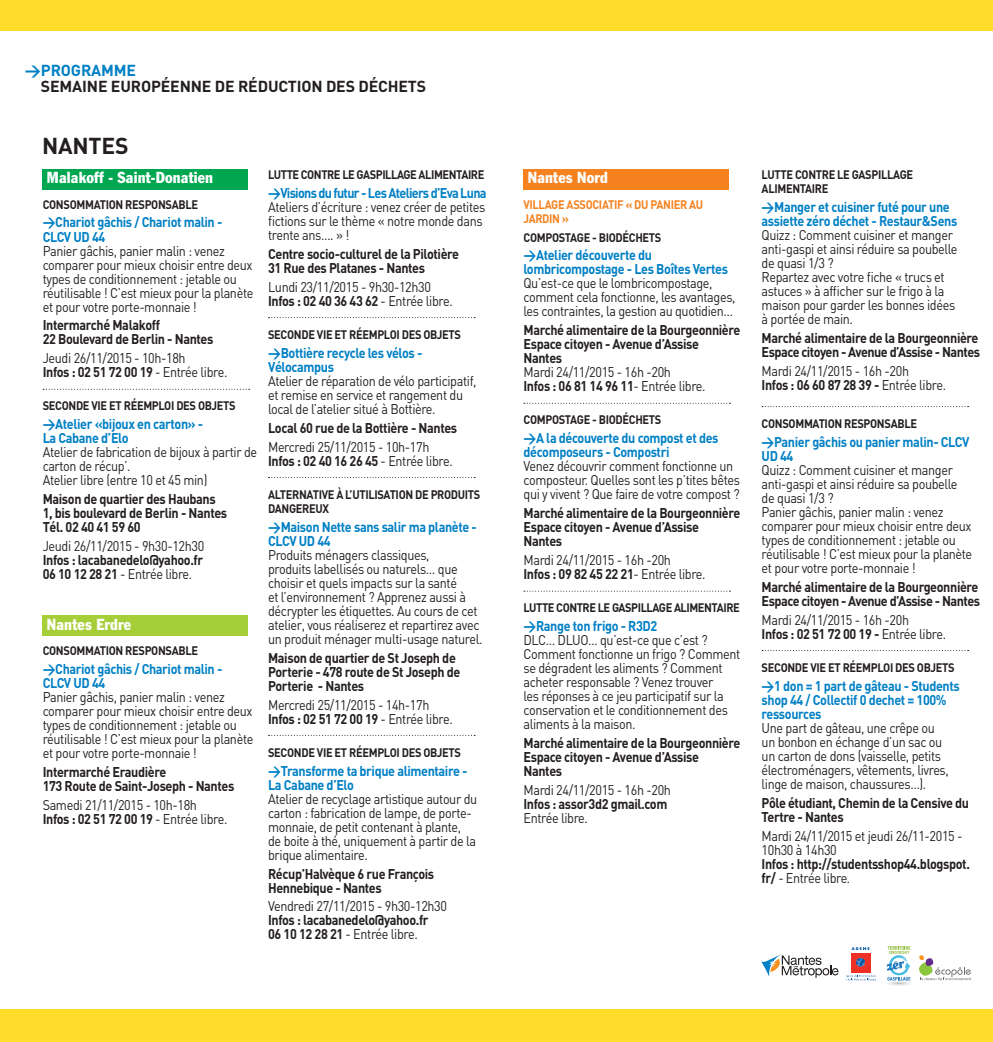
<style>
.page{position:relative;width:993px;height:1042px;background:#fff}
.page>*{position:absolute;margin:0;border:0;box-sizing:border-box;transform-origin:0 0}
.t1{font:700 22.75px "DIN";letter-spacing:-.01em;color:#231e20}
.t2{font:700 15.75px/15.8px "DIN";letter-spacing:-.01em;color:#231e20}
.t3{font:condensed 15.75px "Franklin Gothic";letter-spacing:.01em;color:#fff}
.t4{font:14px/14px "DIN";letter-spacing:-.03em;color:#231e20;scale:.9 1}
.t5{font:700 14px/14px "DIN";letter-spacing:-.03em;color:#231e20;scale:.9 1}
.t6{font:700 12.25px/14px "DIN";letter-spacing:-.03em;color:#231e20;scale:.9 1}
.t7{font:700 12.25px/14px "DIN";letter-spacing:-.03em;color:#f5821f;scale:.9 1}
.s1{color:#0080c5}
.s2{font-weight:700;color:#0080c5}
.s3{font-weight:700}
.s4{font-weight:400}
</style>
<div class="page">
<div style="left:0;top:0;width:992px;height:1042px;background:#ffdd2a"></div>
<div style="left:0;top:31px;width:992px;height:977px;background:#fff"></div>
<div style="left:850px;top:953px;width:19px;height:19px;background:#ee3124"></div>
<svg style="left:856px;top:958px;width:8px;height:9px"></svg>
<svg style="left:851px;top:947px;width:18px;height:3px"></svg>
<svg style="left:846px;top:975px;width:29px;height:6px"></svg>
<svg style="left:886px;top:946px;width:84px;height:39px"></svg>
<svg style="left:761px;top:954px;width:77px;height:24px"></svg>
<div style="left:43px;top:169px;width:205px;height:21px;background:#00a650"></div>
<svg style="left:43px;top:389px;width:207px;height:1px"></svg>
<div style="left:43px;top:615px;width:205px;height:21px;background:#a6ce38"></div>
<svg style="left:268px;top:317px;width:207px;height:1px"></svg>
<svg style="left:268px;top:477px;width:207px;height:1px"></svg>
<svg style="left:268px;top:735px;width:207px;height:1px"></svg>
<div style="left:523px;top:169px;width:205px;height:21px;background:#f5821f"></div>
<svg style="left:524px;top:403px;width:206px;height:1px"></svg>
<svg style="left:524px;top:591px;width:206px;height:1px"></svg>
<svg style="left:761px;top:406px;width:207px;height:1px"></svg>
<svg style="left:761px;top:650px;width:207px;height:1px"></svg>
<p class="t2" style="left:41px;top:62px;width:386px;text-indent:-16px"><span class="s1">&gt;PROGRAMME<br></span>SEMAINE EUROPÉENNE DE RÉDUCTION DES DÉCHETS</p>
<p class="t1" style="left:42px;top:131px;width:88px">NANTES</p>
<p class="t3" style="left:47px;top:168px;width:168px">Malakoff - Saint-Donatien</p>
<p class="t6" style="left:43px;top:197px;width:174px">CONSOMMATION RESPONSABLE</p>
<p class="t4" style="left:43px;top:215px;width:235px"><span class="s2">&gt;Chariot gâchis / Chariot malin -<br>CLCV UD 44<br></span>Panier gâchis, panier malin : venez comparer pour mieux choisir entre deux types de conditionnement : jetable ou réutilisable ! C’est mieux pour la planète et pour votre porte-monnaie !</p>
<p class="t5" style="left:43px;top:318px;width:191px">Intermarché Malakoff<br>22 Boulevard de Berlin - Nantes</p>
<p class="t4" style="left:43px;top:351px;width:207px">Jeudi 26/11/2015 - 10h-18h<br><span class="s3">Infos : 02 51 72 00 19</span> - Entrée libre.</p>
<p class="t6" style="left:43px;top:398px;width:216px">SECONDE VIE ET RÉEMPLOI DES OBJETS</p>
<p class="t4" style="left:43px;top:417px;width:240px"><span class="s2">&gt;Atelier «bijoux en carton» -<br>La Cabane d’Elo<br></span>Atelier de fabrication de bijoux à partir de carton de récup’.<br>Atelier libre (entre 10 et 45 min)</p>
<p class="t5" style="left:43px;top:492px;width:206px">Maison de quartier des Haubans<br>1, bis boulevard de Berlin - Nantes<br>Tél. 02 40 41 59 60</p>
<p class="t4" style="left:43px;top:539px;width:181px;text-align:justify">Jeudi 26/11/2015 - 9h30-12h30<br><span class="s3">Infos : lacabanedelo@yahoo.fr 06 10 12 28 21</span> - Entrée libre.</p>
<p class="t3" style="left:47px;top:615px;width:86px">Nantes Erdre</p>
<p class="t6" style="left:43px;top:643px;width:174px">CONSOMMATION RESPONSABLE</p>
<p class="t4" style="left:43px;top:662px;width:235px"><span class="s2">&gt;Chariot gâchis / Chariot malin -<br>CLCV UD 44<br></span>Panier gâchis, panier malin : venez comparer pour mieux choisir entre deux types de conditionnement : jetable ou réutilisable ! C’est mieux pour la planète et pour votre porte-monnaie !</p>
<p class="t5" style="left:43px;top:764px;width:214px">Intermarché Eraudière<br>173 Route de Saint-Joseph - Nantes</p>
<p class="t4" style="left:43px;top:798px;width:207px">Samedi 21/11/2015 - 10h-18h<br><span class="s3">Infos : 02 51 72 00 19</span> - Entrée libre.</p>
<p class="t6" style="left:268px;top:167px;width:242px">LUTTE CONTRE LE GASPILLAGE ALIMENTAIRE</p>
<p class="t4" style="left:268px;top:185px;width:244px"><span class="s2">&gt;Visions du futur - Les Ateliers d’Eva Luna </span>Ateliers d’écriture : venez créer de petites fictions sur le thème « notre monde dans trente ans…. » !</p>
<p class="t5" style="left:268px;top:246px;width:214px">Centre socio-culturel de la Pilotière<br>31 Rue des Platanes - Nantes</p>
<p class="t4" style="left:268px;top:279px;width:207px">Lundi 23/11/2015 - 9h30-12h30<br><span class="s3">Infos : 02 40 36 43 62</span> - Entrée libre.</p>
<p class="t6" style="left:268px;top:327px;width:216px">SECONDE VIE ET RÉEMPLOI DES OBJETS</p>
<p class="t4" style="left:268px;top:345px;width:233px"><span class="s2">&gt;Bottière recycle les vélos -<br>Vélocampus<br></span>Atelier de réparation de vélo participatif, et remise en service et rangement du local de l’atelier situé à Bottière.</p>
<p class="t5" style="left:268px;top:420px;width:211px">Local 60 rue de la Bottière - Nantes</p>
<p class="t4" style="left:268px;top:439px;width:207px">Mercredi 25/11/2015 - 10h-17h<br><span class="s3">Infos : 02 40 16 26 45</span> - Entrée libre.</p>
<p class="t6" style="left:268px;top:487px;width:237px">ALTERNATIVE À L’UTILISATION DE PRODUITS<br>DANGEREUX</p>
<p class="t4" style="left:268px;top:519px;width:239px"><span class="s2">&gt;Maison Nette sans salir ma planète - CLCV UD 44<br></span>Produits ménagers classiques,<br>produits labellisés ou naturels… que choisir et quels impacts sur la santé<br>et l’environnement ? Apprenez aussi à décrypter les étiquettes. Au cours de cet atelier, vous réaliserez et repartirez avec un produit ménager multi-usage naturel.</p>
<p class="t5" style="left:268px;top:650px;width:215px">Maison de quartier de St Joseph de<br>Porterie - 478 route de St Joseph de<br>Porterie - Nantes</p>
<p class="t4" style="left:268px;top:697px;width:207px">Mercredi 25/11/2015 - 14h-17h<br><span class="s3">Infos : 02 51 72 00 19</span> - Entrée libre.</p>
<p class="t6" style="left:268px;top:744px;width:216px">SECONDE VIE ET RÉEMPLOI DES OBJETS</p>
<p class="t4" style="left:268px;top:763px;width:234px"><span class="s2">&gt;Transforme ta brique alimentaire - La Cabane d’Elo<br></span>Atelier de recyclage artistique autour du carton : fabrication de lampe, de porte&shy;monnaie, de petit contenant à plante, de boite à thé, uniquement à partir de la brique alimentaire.</p>
<p class="t5" style="left:268px;top:866px;width:186px">Récup’Halvèque 6 rue François<br>Hennebique - Nantes</p>
<p class="t4" style="left:268px;top:899px;width:200px">Vendredi 27/11/2015 - 9h30-12h30<br><span class="s3">Infos : lacabanedelo@yahoo.fr<br>06 10 12 28 21</span> - Entrée libre.</p>
<p class="t3" style="left:527px;top:168px;width:82px">Nantes Nord</p>
<p class="t7" style="left:523px;top:197px;width:201px">VILLAGE ASSOCIATIF « DU PANIER AU<br>JARDIN »</p>
<p class="t6" style="left:523px;top:229px;width:155px">COMPOSTAGE - BIODÉCHETS</p>
<p class="t4" style="left:523px;top:248px;width:237px"><span class="s2">&gt;Atelier découverte du lombricompostage - Les Boîtes Vertes </span>Qu’est-ce que le lombricompostage, comment cela fonctionne, les avantages, les contraintes, la gestion au quotidien…</p>
<p class="t5" style="left:523px;top:323px;width:242px">Marché alimentaire de la Bourgeonnière<br>Espace citoyen - Avenue d’Assise<br>Nantes<br><span class="s4">Mardi 24/11/2015 - 16h -20h<br></span>Infos : 06 81 14 96 11<span class="s4">- Entrée libre.</span></p>
<p class="t6" style="left:523px;top:412px;width:155px">COMPOSTAGE - BIODÉCHETS</p>
<p class="t4" style="left:523px;top:431px;width:242px"><span class="s2">&gt;A la découverte du compost et des décomposeurs - Compostri<br></span>Venez découvrir comment fonctionne un composteur. Quelles sont les p’tites bêtes qui y vivent ? Que faire de votre compost ?</p>
<p class="t5" style="left:523px;top:506px;width:242px">Marché alimentaire de la Bourgeonnière<br>Espace citoyen - Avenue d’Assise<br>Nantes</p>
<p class="t4" style="left:523px;top:553px;width:204px">Mardi 24/11/2015 - 16h -20h<br><span class="s3">Infos : 09 82 45 22 21</span>- Entrée libre.</p>
<p class="t6" style="left:523px;top:600px;width:242px">LUTTE CONTRE LE GASPILLAGE ALIMENTAIRE</p>
<p class="t4" style="left:523px;top:619px;width:242px"><span class="s2">&gt;Range ton frigo - R3D2<br></span>DLC… DLUO… qu’est-ce que c’est ?<br>Comment fonctionne un frigo ? Comment se dégradent les aliments ? Comment acheter responsable ? Venez trouver<br>les réponses à ce jeu participatif sur la conservation et le conditionnement des aliments à la maison.</p>
<p class="t5" style="left:523px;top:735px;width:242px">Marché alimentaire de la Bourgeonnière<br>Espace citoyen - Avenue d’Assise<br>Nantes</p>
<p class="t4" style="left:523px;top:783px;width:165px">Mardi 24/11/2015 - 16h -20h<br><span class="s3">Infos : assor3d2 gmail.com<br></span>Entrée libre.</p>
<p class="t6" style="left:761px;top:167px;width:170px">LUTTE CONTRE LE GASPILLAGE<br>ALIMENTAIRE</p>
<p class="t4" style="left:761px;top:199px;width:219px"><span class="s2">&gt;Manger et cuisiner futé pour une assiette zéro déchet - Restaur&amp;Sens<br></span>Quizz : Comment cuisiner et manger anti-gaspi et ainsi réduire sa poubelle de quasi 1/3 ?<br>Repartez avec votre fiche « trucs et astuces » à afficher sur le frigo à la maison pour garder les bonnes idées à portée de main.</p>
<p class="t5" style="left:761px;top:330px;width:244px">Marché alimentaire de la Bourgeonnière<br>Espace citoyen - Avenue d’Assise - Nantes</p>
<p class="t4" style="left:761px;top:363px;width:206px">Mardi 24/11/2015 - 16h -20h<br><span class="s3">Infos : 06 60 87 28 39 -</span> Entrée libre.</p>
<p class="t6" style="left:761px;top:416px;width:174px">CONSOMMATION RESPONSABLE</p>
<p class="t4" style="left:761px;top:434px;width:235px"><span class="s2">&gt;Panier gâchis ou panier malin- CLCV<br>UD 44<br></span>Quizz : Comment cuisiner et manger anti-gaspi et ainsi réduire sa poubelle de quasi 1/3 ?<br>Panier gâchis, panier malin : venez comparer pour mieux choisir entre deux types de conditionnement : jetable ou réutilisable ! C’est mieux pour la planète et pour votre porte-monnaie !</p>
<p class="t5" style="left:761px;top:579px;width:244px">Marché alimentaire de la Bourgeonnière<br>Espace citoyen - Avenue d’Assise - Nantes</p>
<p class="t4" style="left:761px;top:612px;width:206px">Mardi 24/11/2015 - 16h -20h<br><span class="s3">Infos : 02 51 72 00 19 -</span> Entrée libre.</p>
<p class="t6" style="left:761px;top:660px;width:216px">SECONDE VIE ET RÉEMPLOI DES OBJETS</p>
<p class="t4" style="left:761px;top:678px;width:222px"><span class="s2">&gt;1 don = 1 part de gâteau - Students shop 44 / Collectif 0 dechet = 100% ressources<br></span>Une part de gâteau, une crêpe ou<br>un bonbon en échange d’un sac ou<br>un carton de dons (vaisselle, petits électroménagers, vêtements, livres, linge de maison, chaussures…).</p>
<p class="t5" style="left:761px;top:795px;width:232px">Pôle étudiant, Chemin de la Censive du<br>Tertre - Nantes</p>
<p class="t4" style="left:761px;top:828px;width:233px">Mardi 24/11/2015 et jeudi 26/11-2015 -<br>10h30 à 14h30<br><span class="s3">Infos : http://studentsshop44.blogspot. fr/</span> - Entrée libre.</p>
</div>
